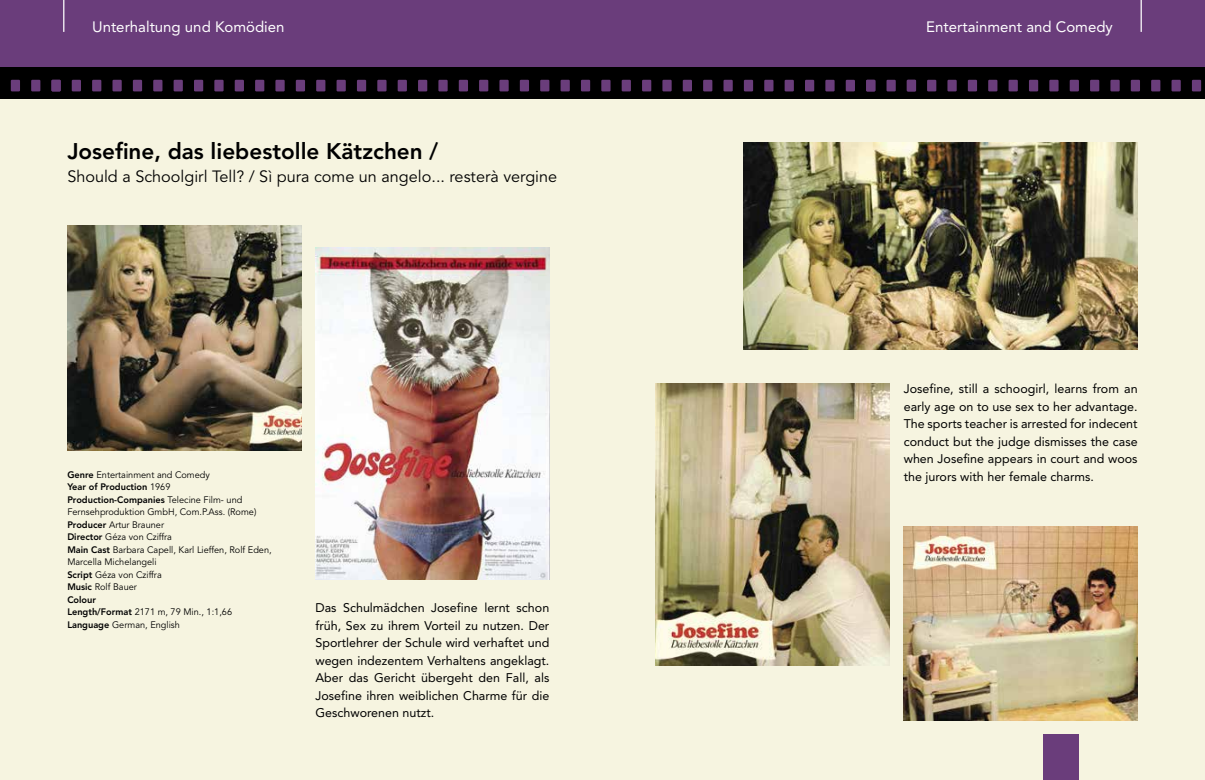
<style>
.page{position:relative;width:1205px;height:780px;background:#fff}
.page>*{position:absolute;margin:0;border:0;box-sizing:border-box;transform-origin:0 0}
.t1{font:800 22.5px "Avenir";color:#000}
.t2{font:16.25px "Avenir LT Pro";color:#000}
.t3{font:15px "Avenir";color:#fff}
.t4{font:12.5px/17.5px "Avenir";color:#000;text-align:justify}
.t5{font:9.38px/12.5px "Avenir LT Pro";color:#000}
.t6{font:800 9.38px/12.5px "Avenir";color:#000}
.s1{font-family:"Avenir";font-weight:800}
.s2{font-family:"Avenir LT Pro";font-weight:400}
</style>
<div class="page">
<div style="left:0;top:99px;width:1205px;height:681px;background:#f6f4e0"></div>
<div style="left:0;top:0;width:1205px;height:67px;background:#6a3d7b"></div>
<hr style="left:63px;top:0;width:1px;height:32px;background:#fff">
<hr style="left:1140px;top:0;width:2px;height:32px;background:#fff">
<div style="left:0;top:67px;width:1205px;height:32px;background:#000"></div>
<div style="left:1044px;top:733px;width:35px;height:47px;background:#6a3d7b"></div>
<div style="left:72px;top:80px;width:9px;height:11px;background:#6a3d7b"></div>
<div style="left:92px;top:80px;width:9px;height:11px;background:#6a3d7b"></div>
<div style="left:11px;top:80px;width:9px;height:11px;background:#6a3d7b"></div>
<div style="left:31px;top:80px;width:9px;height:11px;background:#6a3d7b"></div>
<div style="left:52px;top:80px;width:9px;height:11px;background:#6a3d7b"></div>
<div style="left:112px;top:80px;width:10px;height:11px;background:#6a3d7b"></div>
<div style="left:133px;top:80px;width:9px;height:11px;background:#6a3d7b"></div>
<div style="left:153px;top:80px;width:9px;height:11px;background:#6a3d7b"></div>
<div style="left:174px;top:80px;width:9px;height:11px;background:#6a3d7b"></div>
<div style="left:194px;top:80px;width:9px;height:11px;background:#6a3d7b"></div>
<div style="left:214px;top:80px;width:10px;height:11px;background:#6a3d7b"></div>
<div style="left:235px;top:80px;width:9px;height:11px;background:#6a3d7b"></div>
<div style="left:255px;top:80px;width:9px;height:11px;background:#6a3d7b"></div>
<div style="left:275px;top:80px;width:10px;height:11px;background:#6a3d7b"></div>
<div style="left:296px;top:80px;width:9px;height:11px;background:#6a3d7b"></div>
<div style="left:316px;top:80px;width:9px;height:11px;background:#6a3d7b"></div>
<div style="left:336px;top:80px;width:10px;height:11px;background:#6a3d7b"></div>
<div style="left:357px;top:80px;width:9px;height:11px;background:#6a3d7b"></div>
<div style="left:377px;top:80px;width:9px;height:11px;background:#6a3d7b"></div>
<div style="left:398px;top:80px;width:9px;height:11px;background:#6a3d7b"></div>
<div style="left:418px;top:80px;width:9px;height:11px;background:#6a3d7b"></div>
<div style="left:438px;top:80px;width:10px;height:11px;background:#6a3d7b"></div>
<div style="left:459px;top:80px;width:9px;height:11px;background:#6a3d7b"></div>
<div style="left:927px;top:80px;width:9px;height:11px;background:#6a3d7b"></div>
<div style="left:947px;top:80px;width:9px;height:11px;background:#6a3d7b"></div>
<div style="left:886px;top:80px;width:10px;height:11px;background:#6a3d7b"></div>
<div style="left:907px;top:80px;width:9px;height:11px;background:#6a3d7b"></div>
<div style="left:968px;top:80px;width:9px;height:11px;background:#6a3d7b"></div>
<div style="left:988px;top:80px;width:9px;height:11px;background:#6a3d7b"></div>
<div style="left:1008px;top:80px;width:10px;height:11px;background:#6a3d7b"></div>
<div style="left:1029px;top:80px;width:9px;height:11px;background:#6a3d7b"></div>
<div style="left:1049px;top:80px;width:9px;height:11px;background:#6a3d7b"></div>
<div style="left:1069px;top:80px;width:10px;height:11px;background:#6a3d7b"></div>
<div style="left:1090px;top:80px;width:9px;height:11px;background:#6a3d7b"></div>
<div style="left:1110px;top:80px;width:9px;height:11px;background:#6a3d7b"></div>
<div style="left:1131px;top:80px;width:9px;height:11px;background:#6a3d7b"></div>
<div style="left:1151px;top:80px;width:9px;height:11px;background:#6a3d7b"></div>
<div style="left:1171px;top:80px;width:10px;height:11px;background:#6a3d7b"></div>
<div style="left:1192px;top:80px;width:9px;height:11px;background:#6a3d7b"></div>
<div style="left:479px;top:80px;width:9px;height:11px;background:#6a3d7b"></div>
<div style="left:499px;top:80px;width:10px;height:11px;background:#6a3d7b"></div>
<div style="left:520px;top:80px;width:9px;height:11px;background:#6a3d7b"></div>
<div style="left:540px;top:80px;width:9px;height:11px;background:#6a3d7b"></div>
<div style="left:560px;top:80px;width:10px;height:11px;background:#6a3d7b"></div>
<div style="left:581px;top:80px;width:9px;height:11px;background:#6a3d7b"></div>
<div style="left:601px;top:80px;width:9px;height:11px;background:#6a3d7b"></div>
<div style="left:622px;top:80px;width:9px;height:11px;background:#6a3d7b"></div>
<div style="left:642px;top:80px;width:9px;height:11px;background:#6a3d7b"></div>
<div style="left:662px;top:80px;width:10px;height:11px;background:#6a3d7b"></div>
<div style="left:683px;top:80px;width:9px;height:11px;background:#6a3d7b"></div>
<div style="left:703px;top:80px;width:9px;height:11px;background:#6a3d7b"></div>
<div style="left:723px;top:80px;width:10px;height:11px;background:#6a3d7b"></div>
<div style="left:744px;top:80px;width:9px;height:11px;background:#6a3d7b"></div>
<div style="left:764px;top:80px;width:9px;height:11px;background:#6a3d7b"></div>
<div style="left:784px;top:80px;width:10px;height:11px;background:#6a3d7b"></div>
<div style="left:805px;top:80px;width:9px;height:11px;background:#6a3d7b"></div>
<div style="left:825px;top:80px;width:9px;height:11px;background:#6a3d7b"></div>
<div style="left:846px;top:80px;width:9px;height:11px;background:#6a3d7b"></div>
<div style="left:866px;top:80px;width:9px;height:11px;background:#6a3d7b"></div>
<img style="left:315px;top:247px;width:234px;height:332px">
<img style="left:67px;top:225px;width:234px;height:226px">
<img style="left:904px;top:527px;width:233px;height:193px">
<img style="left:744px;top:143px;width:393px;height:206px">
<img style="left:656px;top:384px;width:233px;height:281px">
<p class="t3" style="left:92px;top:18px;width:194px">Unterhaltung und Komödien</p>
<p class="t3" style="left:926px;top:18px;width:188px">Entertainment and Comedy</p>
<h1 class="t1" style="left:67px;top:138px;width:372px">Josefine, das liebestolle Kätzchen /</h1>
<h2 class="t2" style="left:67px;top:167px;width:491px">Should a Schoolgirl Tell? / Sì pura come un angelo... resterà vergine</h2>
<p class="t5" style="left:67px;top:468px;width:144px"><span class="s1">Genre</span> Entertainment and Comedy</p>
<p class="t6" style="left:67px;top:481px;width:177px">Year of Production <span class="s2">1969<br></span>Production-Companies <span class="s2">Telecine Film- und</span></p>
<p class="t5" style="left:67px;top:506px;width:206px">Fernsehproduktion GmbH, Com.P.Ass. (Rome)<br><span class="s1">Producer</span> Artur Brauner<br><span class="s1">Director</span> Géza von Cziffra<br><span class="s1">Main Cast</span> Barbara Capell, Karl Lieffen, Rolf Eden,<br>Marcella Michelangeli<br><span class="s1">Script</span> Géza von Cziffra<br><span class="s1">Music</span> Rolf Bauer</p>
<p class="t6" style="left:67px;top:593px;width:30px">Colour</p>
<p class="t5" style="left:67px;top:606px;width:166px"><span class="s1">Length/Format</span> 2171 m, 79 Min., 1:1,66<br><span class="s1">Language</span> German, English</p>
<p class="t4" style="left:315px;top:599px;width:235px">Das Schulmädchen Josefine lernt schon früh, Sex zu ihrem Vorteil zu nutzen. Der Sportlehrer der Schule wird verhaftet und wegen indezentem Verhaltens angeklagt.<br>Aber das Gericht übergeht den Fall, als Josefine ihren weiblichen Charme für die Geschworenen nutzt.</p>
<p class="t4" style="left:904px;top:380px;width:235px">Josefine, still a schoogirl, learns from an early age on to use sex to her advantage.<br>The sports teacher is arrested for indecent conduct but the judge dismisses the case when Josefine appears in court and woos the jurors with her female charms.</p>
</div>
